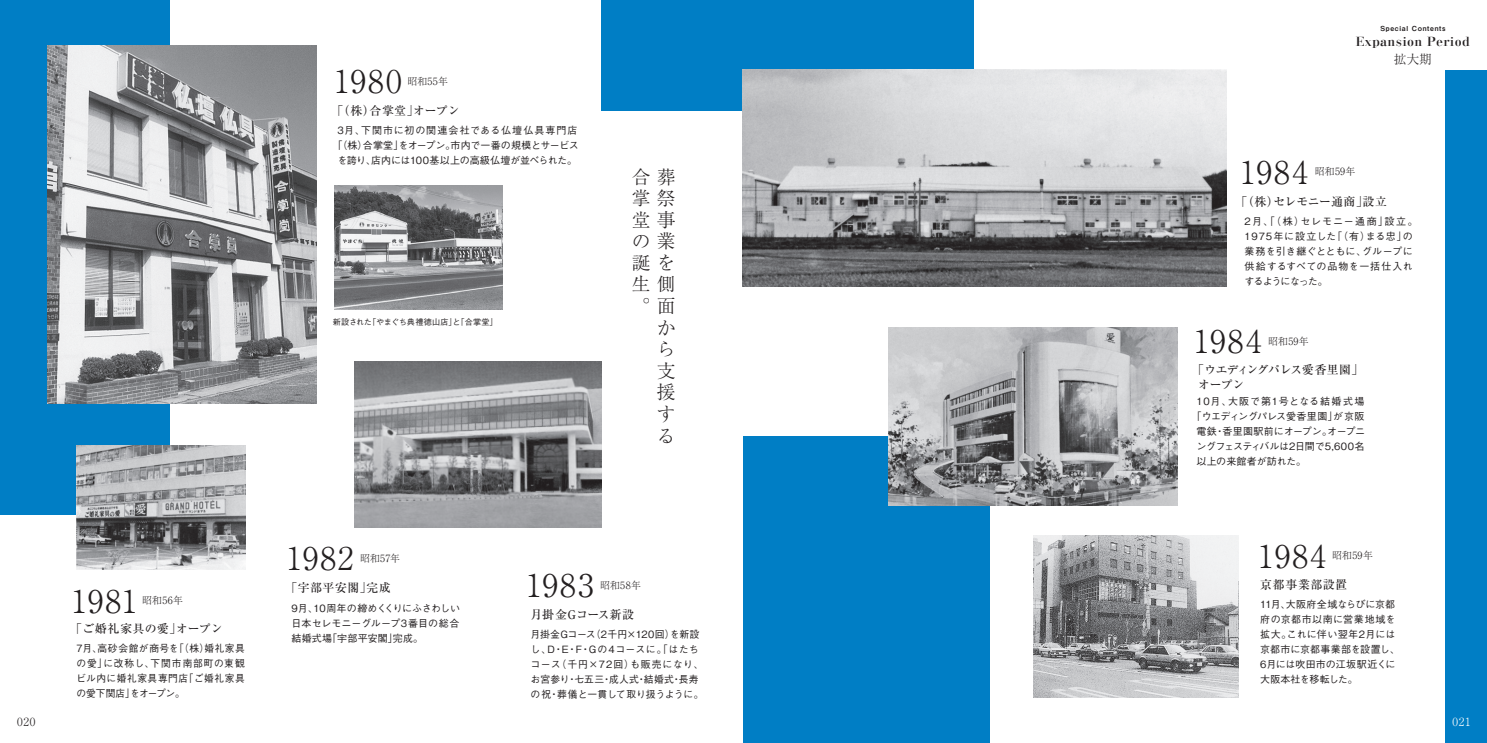
<style>
.page{position:relative;width:1487px;height:743px;background:#fff}
.page>*{position:absolute;margin:0;border:0;box-sizing:border-box;transform-origin:0 0}
.t1{font:300 31.25px "Ryumin Pro";letter-spacing:.065em;color:#231f20}
.t2{font:300 18.75px/21.5px "Ryumin Pro";color:#231f20;text-align:right}
.t3{font:800 12.5px "Kocho Std";letter-spacing:.025em;color:#231f20}
.t4{font:300 12.5px "Ryumin Pro";color:#231f20}
.t5{font:500 11.88px "Ryumin Pro";letter-spacing:.015em;color:#231f20}
.t6{font:500 11.88px/15px "Ryumin Pro";letter-spacing:-.065em;color:#231f20}
.t7{font:500 11.88px "Ryumin Pro";letter-spacing:.035em;color:#231f20}
.t8{font:500 11.88px "Ryumin Pro";letter-spacing:.06em;color:#231f20}
.t9{font:300 11.25px "Ryumin Pro";color:#231f20}
.t10{font:300 11.25px "Ryumin Pro";color:#fff}
.t11{font:500 10px/15px "Gothic BBB Pro";letter-spacing:.02em;color:#231f20}
.t12{font:500 10px/15px "Gothic BBB Pro";letter-spacing:.05em;color:#231f20}
.t13{font:300 10px "Ryumin Pro";letter-spacing:.015em;color:#231f20}
.t14{font:500 10px "Gothic BBB Pro";letter-spacing:-.03em;color:#231f20}
.t15{font:500 10px "Gothic BBB Pro";letter-spacing:-.015em;color:#231f20}
.t16{font:500 10px "Gothic BBB Pro";letter-spacing:-.01em;color:#231f20}
.t17{font:500 10px "Gothic BBB Pro";letter-spacing:.08em;color:#231f20}
.t18{font:500 8.12px "Gothic BBB Pro";letter-spacing:.005em;color:#231f20}
.t19{font:6.88px "Midashi Go Pro MB31";letter-spacing:.1em;color:#231f20}
</style>
<div class="page">
<div style="left:602px;top:0;width:371px;height:111px;background:#007ec5"></div>
<div style="left:743px;top:436px;width:246px;height:306px;background:#007ec5"></div>
<div style="left:1445px;top:70px;width:41px;height:672px;background:#007ec5"></div>
<img style="left:742px;top:70px;width:484px;height:216px">
<img style="left:1033px;top:535px;width:205px;height:162px">
<img style="left:888px;top:327px;width:289px;height:178px">
<div style="left:0;top:0;width:170px;height:514px;background:#007ec5"></div>
<img style="left:76px;top:445px;width:169px;height:124px">
<img style="left:354px;top:361px;width:247px;height:166px">
<img style="left:47px;top:45px;width:269px;height:358px">
<img style="left:334px;top:185px;width:168px;height:124px">
<p class="t19" style="left:1380px;top:23px;width:66px">Special Contents</p>
<h1 class="t1" style="left:71px;top:576px;width:67px">1981</h1>
<p class="t11" style="left:77px;top:639px;width:170px;text-align:justify">7月、高砂会館が商号を「（株）婚礼家具の愛」に改称し、下関市南部町の東観ビル内に婚礼家具専門店「ご婚礼家具の愛下関店」をオープン。</p>
<p class="t13" style="left:142px;top:592px;width:43px">昭和56年</p>
<p class="t7" style="left:70px;top:618px;width:154px">「ご婚礼家具の愛」オープン</p>
<h1 class="t1" style="left:334px;top:57px;width:69px">1980</h1>
<p class="t11" style="left:332px;top:122px;width:248px;text-align:center">3月、下関市に初の関連会社である仏壇仏具専門店「（株）合掌堂」をオープン。市内で一番の規模とサービスを誇り、店内には100基以上の高級仏壇が並べられた。</p>
<p class="t13" style="left:407px;top:74px;width:42px">昭和55年</p>
<p class="t5" style="left:331px;top:101px;width:130px">「（株）合掌堂」オープン</p>
<p class="t18" style="left:333px;top:315px;width:166px">新設された「やまぐち典禮徳山店」と「合掌堂」</p>
<h2 class="t2" style="left:631px;top:164px;width:45px">合葬掌祭堂事の業誕を生側。面か<br>ら<br>支<br>援<br>す<br>る</h2>
<h1 class="t1" style="left:286px;top:534px;width:68px">1982</h1>
<p class="t11" style="left:291px;top:599px;width:170px;text-align:justify">9月、10周年の締めくくりにふさわしい日本セレモニーグループ3番目の総合結婚式場「宇部平安閣」完成。</p>
<p class="t13" style="left:360px;top:550px;width:42px">昭和57年</p>
<h1 class="t1" style="left:526px;top:560px;width:69px">1983</h1>
<p class="t11" style="left:530px;top:625px;width:175px">月掛金Gコース（2千円×120回）を新設し、D・E・F・Gの4コースに。「はたちコース（千円×72回）も販売になり、お宮参り・七五三・成人式・結婚式・長寿の祝・葬儀と一貫して取り扱うように。</p>
<p class="t5" style="left:285px;top:578px;width:107px">「宇部平安閣」完成</p>
<p class="t13" style="left:600px;top:577px;width:43px">昭和58年</p>
<p class="t5" style="left:530px;top:604px;width:105px">月掛金Gコース新設</p>
<p class="t3" style="left:1355px;top:31px;width:115px">Expansion Period</p>
<p class="t4" style="left:1393px;top:49px;width:40px">拡大期</p>
<h1 class="t1" style="left:1240px;top:148px;width:69px">1984</h1>
<p class="t12" style="left:1244px;top:213px;width:175px">2月、「（株）セレモニー通商」設立。<br>1975年に設立した「（有）まる忠」の業務を引き継ぐとともに、グループに供給するすべての品物を一括仕入れするようになった。</p>
<p class="t13" style="left:1314px;top:163px;width:42px">昭和59年</p>
<p class="t5" style="left:1235px;top:192px;width:153px">「（株）セレモニー通商」設立</p>
<h1 class="t1" style="left:1193px;top:317px;width:69px">1984</h1>
<p class="t13" style="left:1268px;top:333px;width:42px">昭和59年</p>
<p class="t6" style="left:1198px;top:361px;width:167px;text-indent:-6px">「ウエディングパレス愛香里園」オープン</p>
<p class="t17" style="left:1196px;top:393px;width:170px">10月、大阪で第1号となる結婚式場</p>
<p class="t15" style="left:1191px;top:408px;width:175px">「ウエディングパレス愛香里園」が京阪</p>
<p class="t16" style="left:1196px;top:423px;width:170px">電鉄・香里園駅前にオープン。オープニ</p>
<p class="t14" style="left:1196px;top:438px;width:170px">ングフェスティバルは2日間で5,600名</p>
<p class="t11" style="left:1196px;top:452px;width:111px">以上の来館者が訪れた。</p>
<h1 class="t1" style="left:1258px;top:531px;width:69px">1984</h1>
<p class="t11" style="left:1260px;top:595px;width:141px">11月、大阪府全域ならびに京都府の京都市以南に営業地域を拡大。これに伴い翌年2月には京都市に京都事業部を設置し、<br>6月には吹田市の江坂駅近くに大阪本社を移転した。</p>
<p class="t13" style="left:1332px;top:547px;width:42px">昭和59年</p>
<p class="t8" style="left:1260px;top:575px;width:89px">京都事業部設置</p>
<p class="t9" style="left:17px;top:712px;width:20px">020</p>
<p class="t10" style="left:1452px;top:712px;width:20px">021</p>
</div>
